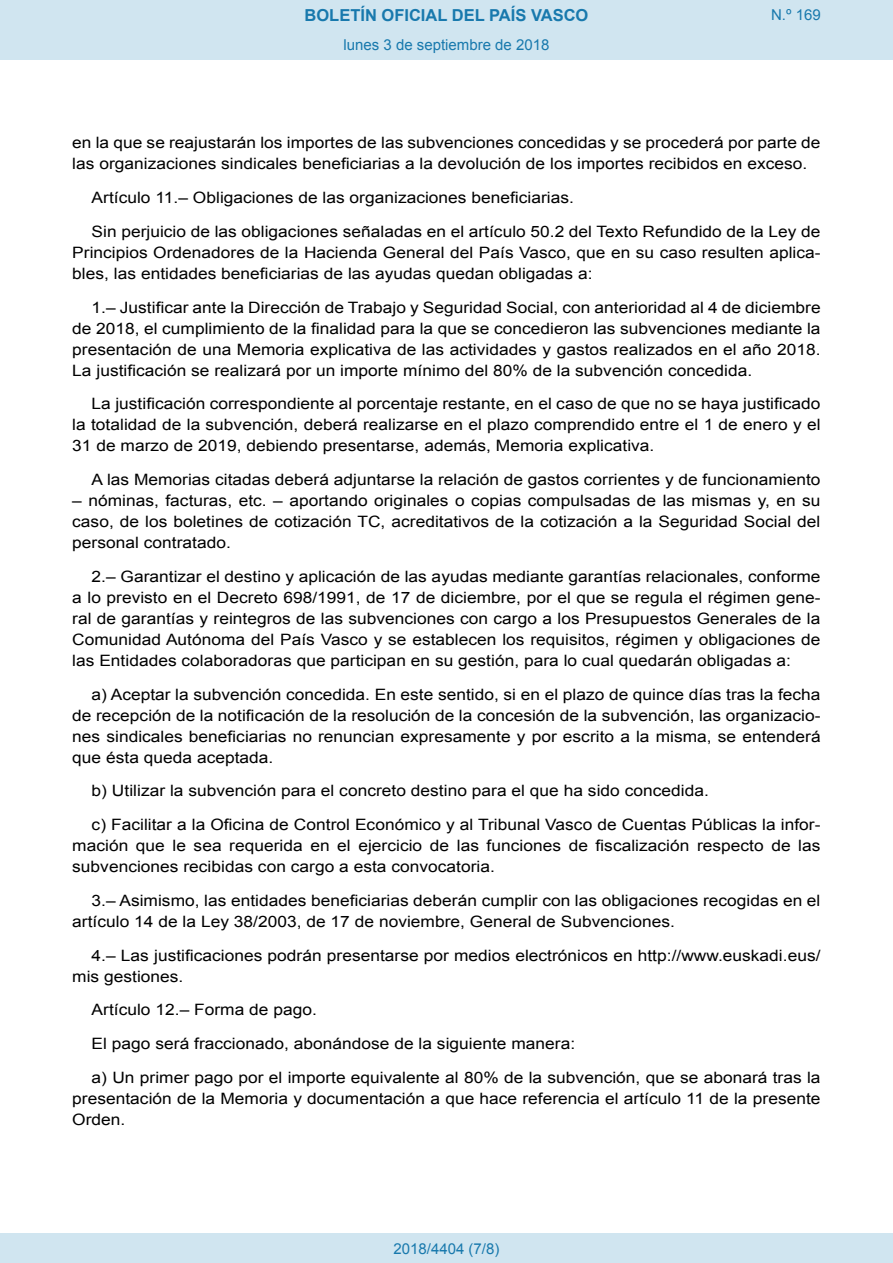
<style>
.page{position:relative;width:893px;height:1263px;background:#fff}
.page>*{position:absolute;margin:0;border:0;box-sizing:border-box;transform-origin:0 0}
.t1{font:700 16.5px "Arial";color:#1879ad}
.BOPVDetalle{font:15.6px/21px "Arial";color:#000;text-align:justify;scale:1.11 1}
.Paginacion_Centro{font:15px "Arial";color:#1879ad}
</style>
<div class="page">
<div style="left:0;top:0;width:893px;height:60px;background:#d0e5f0"></div>
<div style="left:0;top:1233px;width:893px;height:30px;background:#d0e5f0"></div>
<p class="t1" style="left:305px;top:4px;width:285px">BOLETÍN OFICIAL DEL PAÍS VASCO</p>
<p class="Paginacion_Centro" style="left:343px;top:35px;width:207px">lunes 3 de septiembre de 2018</p>
<p class="Paginacion_Centro" style="left:771px;top:5px;width:51px">N.º 169</p>
<p class="BOPVDetalle" style="left:72px;top:132px;width:675px">en la que se reajustarán los importes de las subvenciones concedidas y se procederá por parte de las organizaciones sindicales beneficiarias a la devolución de los importes recibidos en exceso.</p>
<p class="BOPVDetalle" style="left:92px;top:187px;width:436px">Artículo 11.– Obligaciones de las organizaciones beneficiarias.</p>
<p class="BOPVDetalle" style="left:72px;top:221px;width:676px;text-indent:19px">Sin perjuicio de las obligaciones señaladas en el artículo 50.2 del Texto Refundido de la Ley de Principios Ordenadores de la Hacienda General del País Vasco, que en su caso resulten aplica&shy;bles, las entidades beneficiarias de las ayudas quedan obligadas a:</p>
<p class="BOPVDetalle" style="left:72px;top:297px;width:676px;text-indent:19px">1.– Justificar ante la Dirección de Trabajo y Seguridad Social, con anterioridad al 4 de diciembre de 2018, el cumplimiento de la finalidad para la que se concedieron las subvenciones mediante la presentación de una Memoria explicativa de las actividades y gastos realizados en el año 2018.<br>La justificación se realizará por un importe mínimo del 80% de la subvención concedida.</p>
<p class="BOPVDetalle" style="left:72px;top:393px;width:676px;text-indent:19px">La justificación correspondiente al porcentaje restante, en el caso de que no se haya justificado la totalidad de la subvención, deberá realizarse en el plazo comprendido entre el 1 de enero y el 31 de marzo de 2019, debiendo presentarse, además, Memoria explicativa.</p>
<p class="BOPVDetalle" style="left:92px;top:469px;width:658px">A las Memorias citadas deberá adjuntarse la relación de gastos corrientes y de funcionamiento</p>
<p class="BOPVDetalle" style="left:72px;top:490px;width:676px">– nóminas, facturas, etc. – aportando originales o copias compulsadas de las mismas y, en su caso, de los boletines de cotización TC, acreditativos de la cotización a la Seguridad Social del personal contratado.</p>
<p class="BOPVDetalle" style="left:72px;top:566px;width:676px;text-indent:19px">2.– Garantizar el destino y aplicación de las ayudas mediante garantías relacionales, conforme a lo previsto en el Decreto 698/1991, de 17 de diciembre, por el que se regula el régimen gene&shy;ral de garantías y reintegros de las subvenciones con cargo a los Presupuestos Generales de la Comunidad Autónoma del País Vasco y se establecen los requisitos, régimen y obligaciones de las Entidades colaboradoras que participan en su gestión, para lo cual quedarán obligadas a:</p>
<p class="BOPVDetalle" style="left:72px;top:684px;width:676px;text-indent:19px">a) Aceptar la subvención concedida. En este sentido, si en el plazo de quince días tras la fecha de recepción de la notificación de la resolución de la concesión de la subvención, las organizacio&shy;nes sindicales beneficiarias no renuncian expresamente y por escrito a la misma, se entenderá que ésta queda aceptada.</p>
<p class="BOPVDetalle" style="left:92px;top:780px;width:557px">b) Utilizar la subvención para el concreto destino para el que ha sido concedida.</p>
<p class="BOPVDetalle" style="left:72px;top:814px;width:676px;text-indent:19px">c) Facilitar a la Oficina de Control Económico y al Tribunal Vasco de Cuentas Públicas la infor&shy;mación que le sea requerida en el ejercicio de las funciones de fiscalización respecto de las subvenciones recibidas con cargo a esta convocatoria.</p>
<p class="BOPVDetalle" style="left:72px;top:890px;width:675px;text-indent:19px">3.– Asimismo, las entidades beneficiarias deberán cumplir con las obligaciones recogidas en el artículo 14 de la Ley 38/2003, de 17 de noviembre, General de Subvenciones.</p>
<p class="BOPVDetalle" style="left:72px;top:945px;width:676px;text-indent:19px">4.– Las justificaciones podrán presentarse por medios electrónicos en http://www.euskadi.eus/ mis gestiones.</p>
<p class="BOPVDetalle" style="left:92px;top:999px;width:204px">Artículo 12.– Forma de pago.</p>
<p class="BOPVDetalle" style="left:92px;top:1033px;width:437px">El pago será fraccionado, abonándose de la siguiente manera:</p>
<p class="BOPVDetalle" style="left:72px;top:1067px;width:676px;text-indent:19px">a) Un primer pago por el importe equivalente al 80% de la subvención, que se abonará tras la presentación de la Memoria y documentación a que hace referencia el artículo 11 de la presente Orden.</p>
<p class="Paginacion_Centro" style="left:393px;top:1238px;width:107px">2018/4404 (7/8)</p>
</div>
